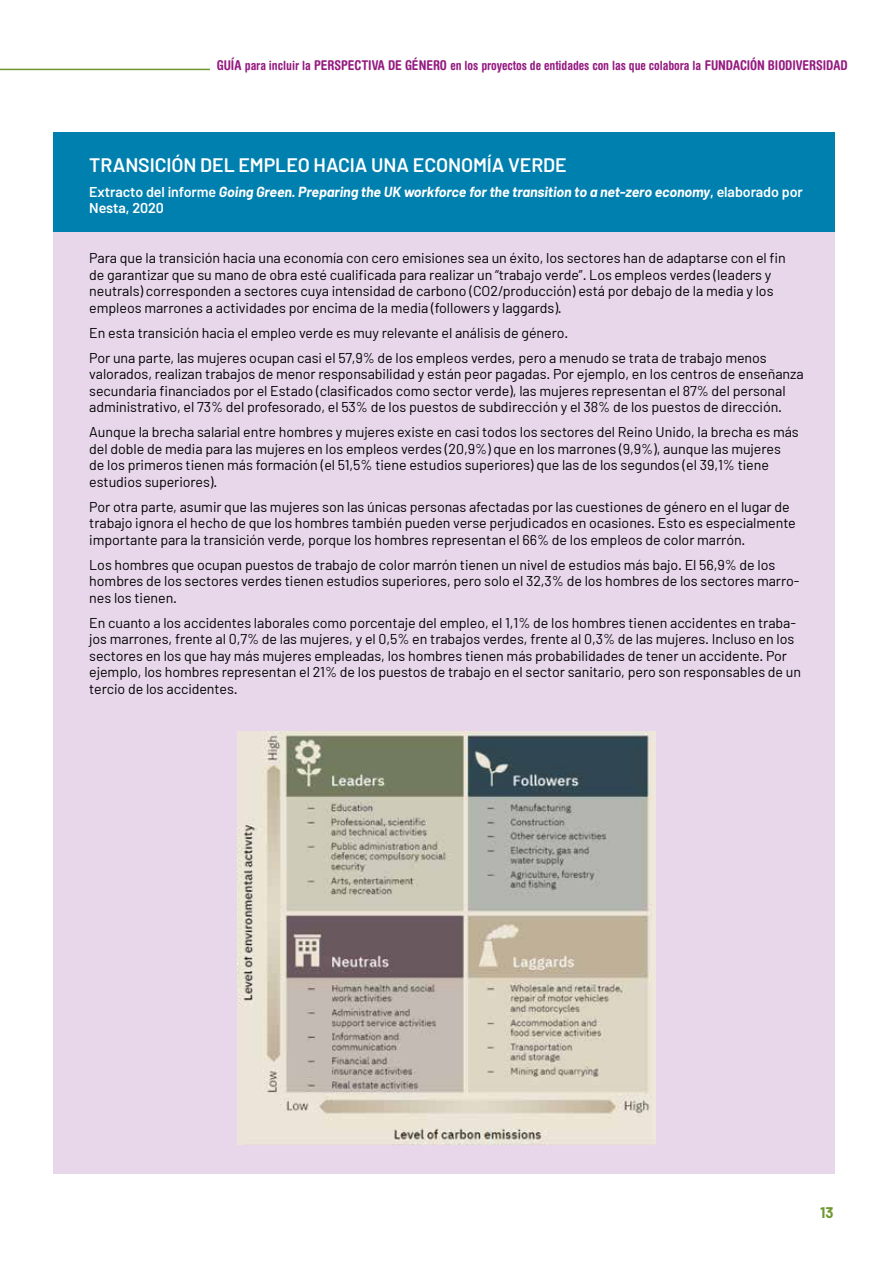
<style>
.page{position:relative;width:893px;height:1263px;background:#fff}
.page>*{position:absolute;margin:0;border:0;box-sizing:border-box;transform-origin:0 0}
.t1{font:600 19.5px "Barlow";letter-spacing:-.005em;color:#fff}
.t2{font:700 15px "Barlow";color:#709730}
.t3{font:14.25px/16.5px "Barlow";letter-spacing:-.005em;color:#000}
.t4{font:italic 700 14.25px/16.5px "Barlow";letter-spacing:-.005em;color:#fff}
.t5{font:700 condensed 12.75px "Helvetica Rounded";letter-spacing:-.005em;color:#951b81}
.s1{font-size:13.5px}
.s2{font-weight:600;font-style:normal}
</style>
<div class="page">
<hr style="left:0;top:69px;width:210px;height:1px;background:#709730">
<div style="left:53px;top:132px;width:781px;height:1042px;background:#e8d7eb"></div>
<div style="left:53px;top:132px;width:781px;height:100px;background:#0080af"></div>
<img style="left:237px;top:731px;width:419px;height:413px">
<p class="t5" style="left:217px;top:58px;width:632px"><span class="s1">GUÍA</span> para incluir la <span class="s1">PERSPECTIVA DE GÉNERO</span> en los proyectos de entidades con las que colabora la <span class="s1">FUNDACIÓN BIODIVERSIDAD</span></p>
<h1 class="t1" style="left:89px;top:150px;width:479px">TRANSICIÓN DEL EMPLEO HACIA UNA ECONOMÍA VERDE</h1>
<p class="t4" style="left:89px;top:185px;width:715px"><span class="s2">Extracto del informe</span> Going Green. Preparing the UK workforce for the transition to a net-zero economy<span class="s2">, elaborado por<br>Nesta, 2020</span></p>
<p class="t3" style="left:89px;top:249px;width:698px">Para que la transición hacia una economía con cero emisiones sea un éxito, los sectores han de adaptarse con el fin de garantizar que su mano de obra esté cualificada para realizar un “trabajo verde”. Los empleos verdes (leaders y neutrals) corresponden a sectores cuya intensidad de carbono (CO2/producción) está por debajo de la media y los empleos marrones a actividades por encima de la media (followers y laggards).</p>
<p class="t3" style="left:89px;top:321px;width:679px;line-height:25px">En esta transición hacia el empleo verde es muy relevante el análisis de género.<br>Por una parte, las mujeres ocupan casi el 57,9% de los empleos verdes, pero a menudo se trata de trabajo menos</p>
<p class="t3" style="left:89px;top:367px;width:716px">valorados, realizan trabajos de menor responsabilidad y están peor pagadas. Por ejemplo, en los centros de enseñanza secundaria financiados por el Estado (clasificados como sector verde), las mujeres representan el 87% del personal administrativo, el 73% del profesorado, el 53% de los puestos de subdirección y el 38% de los puestos de dirección.</p>
<p class="t3" style="left:89px;top:425px;width:711px">Aunque la brecha salarial entre hombres y mujeres existe en casi todos los sectores del Reino Unido, la brecha es más del doble de media para las mujeres en los empleos verdes (20,9%) que en los marrones (9,9%), aunque las mujeres de los primeros tienen más formación (el 51,5% tiene estudios superiores) que las de los segundos (el 39,1% tiene estudios superiores).</p>
<p class="t3" style="left:89px;top:499px;width:708px">Por otra parte, asumir que las mujeres son las únicas personas afectadas por las cuestiones de género en el lugar de trabajo ignora el hecho de que los hombres también pueden verse perjudicados en ocasiones. Esto es especialmente importante para la transición verde, porque los hombres representan el 66% de los empleos de color marrón.</p>
<p class="t3" style="left:89px;top:557px;width:712px">Los hombres que ocupan puestos de trabajo de color marrón tienen un nivel de estudios más bajo. El 56,9% de los hombres de los sectores verdes tienen estudios superiores, pero solo el 32,3% de los hombres de los sectores marro&shy;nes los tienen.</p>
<p class="t3" style="left:89px;top:615px;width:713px">En cuanto a los accidentes laborales como porcentaje del empleo, el 1,1% de los hombres tienen accidentes en traba&shy;jos marrones, frente al 0,7% de las mujeres, y el 0,5% en trabajos verdes, frente al 0,3% de las mujeres. Incluso en los sectores en los que hay más mujeres empleadas, los hombres tienen más probabilidades de tener un accidente. Por ejemplo, los hombres representan el 21% de los puestos de trabajo en el sector sanitario, pero son responsables de un tercio de los accidentes.</p>
<p class="t2" style="left:820px;top:1204px;width:15px">13</p>
</div>
